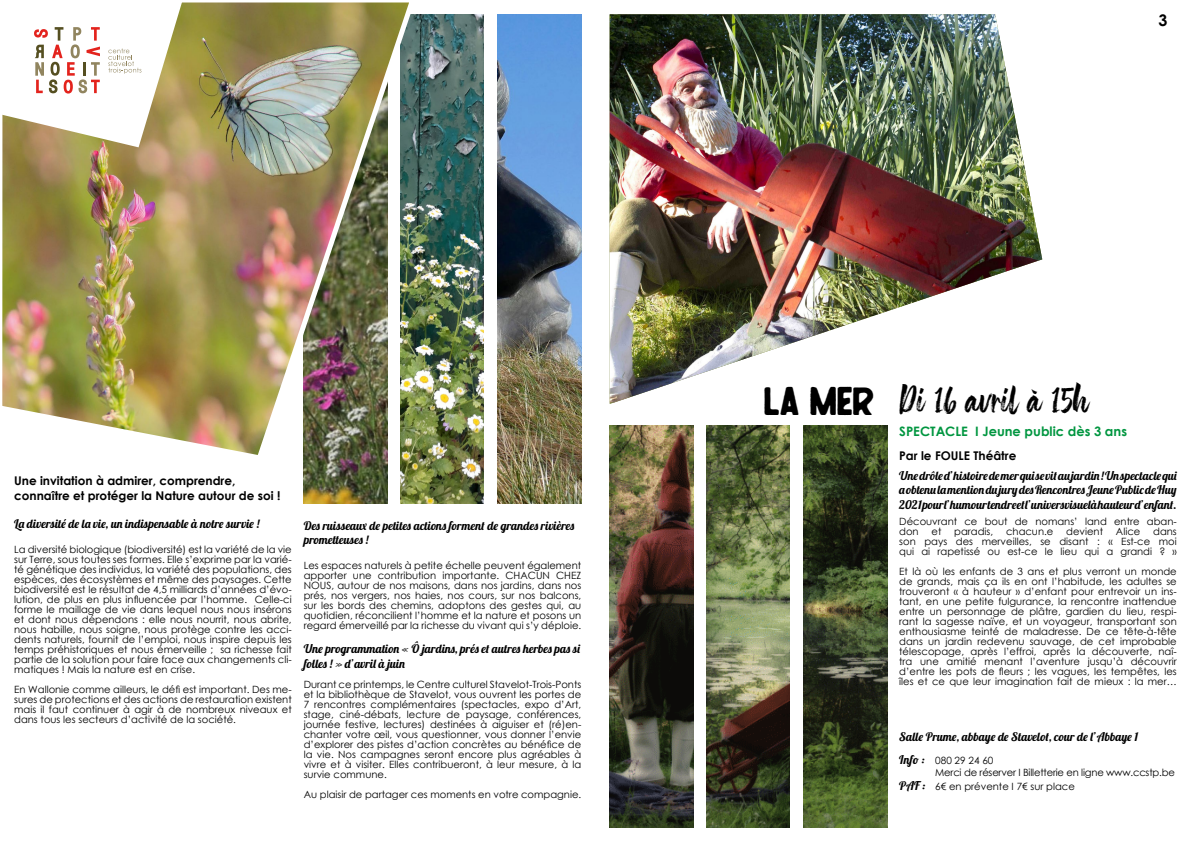
<style>
.page{position:relative;width:1191px;height:842px;background:#fff}
.page>*{position:absolute;margin:0;border:0;box-sizing:border-box;transform-origin:0 0}
.t1{font:40px "Freudian Two";color:#000}
.t2{font:37px "The Friday Stroke";color:#000}
.t3{font:700 16px "Century Gothic";color:#000}
.t4{font:700 13px "Century Gothic";color:#009640}
.t5{font:12px/14.4px "Lobster 1.4";letter-spacing:.02em;color:#000}
.t6{font:700 12px/14.4px "Century Gothic";color:#000}
.t7{font:12px "Lobster 1.4";letter-spacing:.05em;color:#000}
.t8{font:10px/10px "Century Gothic";color:#000;text-align:justify}
.t9{font:10px/12px "Century Gothic";letter-spacing:-.02em;color:#000}
.s1{font-family:"Lobster 1.4";font-size:12px}
</style>
<div class="page">
<img style="left:497px;top:14px;width:84px;height:490px">
<img style="left:400px;top:14px;width:84px;height:490px">
<img style="left:304px;top:464px;width:83px;height:40px">
<img style="left:609px;top:14px;width:433px;height:389px">
<img style="left:2px;top:2px;width:417px;height:462px">
<svg style="left:2px;top:2px;width:181px;height:145px"></svg>
<img style="left:803px;top:425px;width:84px;height:403px">
<img style="left:706px;top:425px;width:84px;height:403px">
<img style="left:609px;top:425px;width:84px;height:403px">
<p class="t6" style="left:14px;top:473px;width:268px">Une invitation à admirer, comprendre, connaître et protéger la Nature autour de soi !</p>
<p class="t7" style="left:14px;top:516px;width:247px">La diversité de la vie, un indispensable à notre survie !</p>
<p class="t8" style="left:14px;top:544px;width:279px">La diversité biologique (biodiversité) est la variété de la vie sur Terre, sous toutes ses formes. Elle s’exprime par la varié&shy;té génétique des individus, la variété des populations, des espèces, des écosystèmes et même des paysages. Cette biodiversité est le résultat de 4,5 milliards d’années d’évo&shy;lution, de plus en plus influencée par l’homme. Celle-ci forme le maillage de vie dans lequel nous nous insérons et dont nous dépendons : elle nous nourrit, nous abrite, nous habille, nous soigne, nous protège contre les acci&shy;dents naturels, fournit de l’emploi, nous inspire depuis les temps préhistoriques et nous émerveille ; sa richesse fait partie de la solution pour faire face aux changements cli&shy;matiques ! Mais la nature est en crise.</p>
<p class="t8" style="left:14px;top:684px;width:279px">En Wallonie comme ailleurs, le défi est important. Des me&shy;sures de protections et des actions de restauration existent mais il faut continuer à agir à de nombreux niveaux et dans tous les secteurs d’activité de la société.</p>
<p class="t5" style="left:304px;top:518px;width:272px">Des ruisseaux de petites actions forment de grandes rivières prometteuses !</p>
<p class="t8" style="left:304px;top:560px;width:279px">Les espaces naturels à petite échelle peuvent également apporter une contribution importante. CHACUN CHEZ NOUS, autour de nos maisons, dans nos jardins, dans nos prés, nos vergers, nos haies, nos cours, sur nos balcons, sur les bords des chemins, adoptons des gestes qui, au quotidien, réconcilient l’homme et la nature et posons un regard émerveillé par la richesse du vivant qui s’y déploie.</p>
<p class="t5" style="left:304px;top:641px;width:278px">Une programmation « Ô jardins, prés et autres herbes pas si folles ! » d’avril à juin</p>
<p class="t8" style="left:304px;top:679px;width:279px">Durant ce printemps, le Centre culturel Stavelot-Trois-Ponts et la bibliothèque de Stavelot, vous ouvrent les portes de 7 rencontres complémentaires (spectacles, expo d’Art, stage, ciné-débats, lecture de paysage, conférences, journée festive, lectures) destinées à aiguiser et (ré)en&shy;chanter votre œil, vous questionner, vous donner l’envie d’explorer des pistes d’action concrètes au bénéfice de la vie. Nos campagnes seront encore plus agréables à vivre et à visiter. Elles contribueront, à leur mesure, à la survie commune.</p>
<p class="t8" style="left:304px;top:789px;width:279px">Au plaisir de partager ces moments en votre compagnie.</p>
<h3 class="t3" style="left:1158px;top:8px;width:10px">3</h3>
<h1 class="t1" style="left:764px;top:381px;width:112px">LA MER</h1>
<h2 class="t2" style="left:899px;top:377px;width:191px">Di 16 avril à 15h</h2>
<h3 class="t4" style="left:899px;top:422px;width:229px">SPECTACLE I Jeune public dès 3 ans</h3>
<p class="t6" style="left:899px;top:448px;width:119px">Par le FOULE Théâtre</p>
<p class="t5" style="left:899px;top:468px;width:279px;text-align:justify">Une drôle d’histoire de mer qui se vit au jardin ! Un spectacle qui a obtenu la mention du jury des Rencontres Jeune Public de Huy 2021 pour l’humour tendre et l’univers visuel à hauteur d’enfant.</p>
<p class="t8" style="left:899px;top:516px;width:279px">Découvrant ce bout de nomans’ land entre aban&shy;don</p>
<p class="t8" style="left:931px;top:526px;width:11px">et</p>
<p class="t8" style="left:954px;top:526px;width:40px">paradis,</p>
<p class="t8" style="left:1006px;top:526px;width:49px">chacun.e</p>
<p class="t8" style="left:1066px;top:526px;width:38px">devient</p>
<p class="t8" style="left:1116px;top:526px;width:26px">Alice</p>
<p class="t8" style="left:899px;top:526px;width:279px;text-indent:254px">dans son pays des merveilles, se disant : « Est-ce moi qui ai rapetissé ou est-ce le lieu qui a grandi ? »</p>
<p class="t8" style="left:899px;top:566px;width:279px">Et là où les enfants de 3 ans et plus verront un monde de grands, mais ça ils en ont l’habitude, les adultes se trouveront « à hauteur » d’enfant pour entrevoir un ins&shy;tant, en une petite fulgurance, la rencontre inattendue entre un personnage de plâtre, gardien du lieu, respi&shy;rant la sagesse naïve, et un voyageur, transportant son enthousiasme teinté de maladresse. De ce tête-à-tête dans un jardin redevenu sauvage, de cet improbable télescopage, après l’effroi, après la découverte, naî&shy;tra une amitié menant l’aventure jusqu’à découvrir d’entre les pots de fleurs ; les vagues, les tempêtes, les îles et ce que leur imagination fait de mieux : la mer…</p>
<p class="t5" style="left:899px;top:729px;width:241px">Salle Prume, abbaye de Stavelot, cour de l’Abbaye 1</p>
<p class="t9" style="left:935px;top:754px;width:241px;text-indent:-36px"><span class="s1">Info :</span> 080 29 24 60<br>Merci de réserver I Billetterie en ligne www.ccstp.be</p>
<p class="t8" style="left:899px;top:781px;width:177px"><span class="s1">PAF :</span> 6€ en prévente I 7€ sur place</p>
</div>
